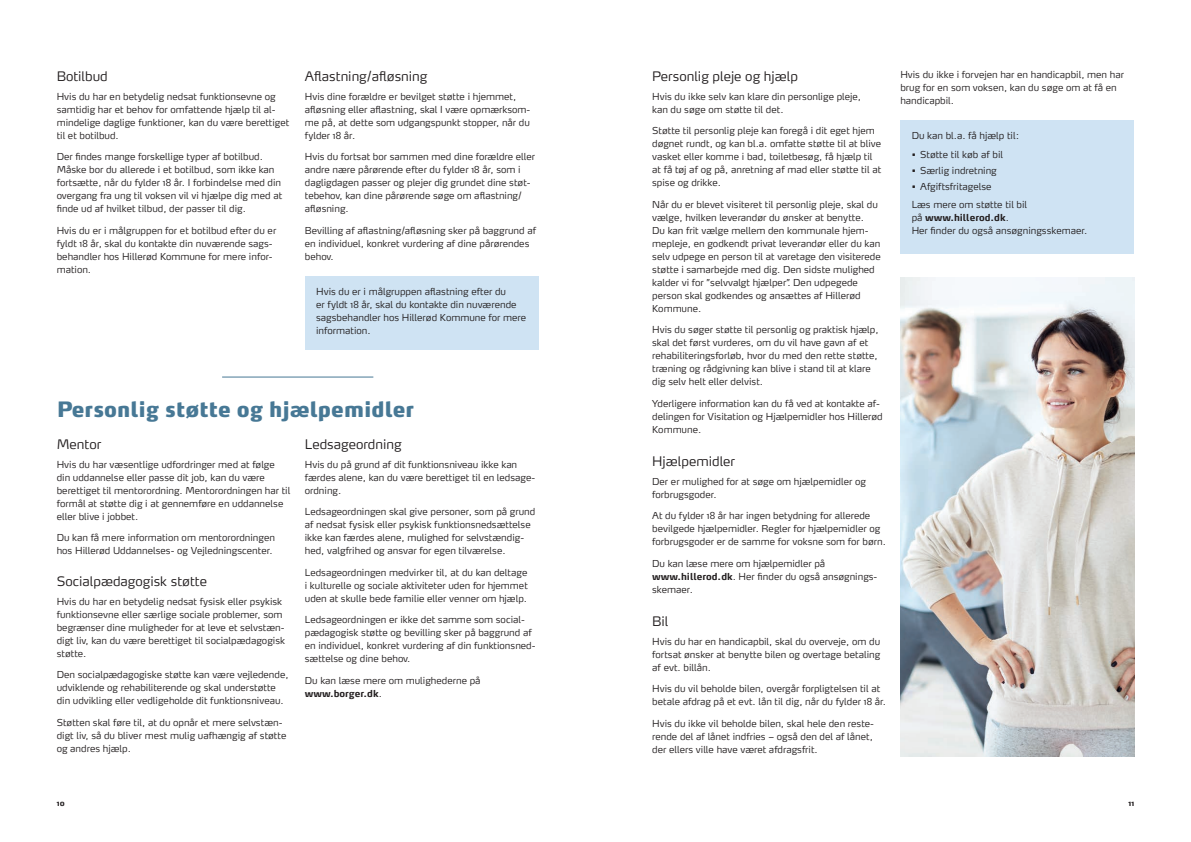
<style>
.page{position:relative;width:1191px;height:842px;background:#fff}
.page>*{position:absolute;margin:0;border:0;box-sizing:border-box;transform-origin:0 0}
.t1{font:900 21px "Max OT";color:#477895}
.t2{font:300 13px "Max OT";color:#231f20}
.t3{font:300 9.5px/13px "Max OT";color:#231f20}
.t4{font:700 8px "Max OT";color:#231f20}
.s1{font-weight:700}
</style>
<div class="page">
<hr style="left:222px;top:377px;width:151px;height:1px;background:#477895">
<img style="left:900px;top:278px;width:234px;height:479px">
<div style="left:305px;top:276px;width:234px;height:74px;background:#cfe3f3"></div>
<div style="left:900px;top:120px;width:234px;height:134px;background:#cfe3f3"></div>
<h2 class="t2" style="left:57px;top:68px;width:53px">Botilbud</h2>
<p class="t3" style="left:57px;top:90px;width:234px">Hvis du har en betydelig nedsat funktionsevne og samtidig har et behov for omfattende hjælp til al&shy;mindelige daglige funktioner, kan du være berettiget til et botilbud.</p>
<p class="t3" style="left:57px;top:151px;width:227px">Der findes mange forskellige typer af botilbud.<br>Måske bor du allerede i et botilbud, som ikke kan fortsætte, når du fylder 18 år. I forbindelse med din overgang fra ung til voksen vil vi hjælpe dig med at finde ud af hvilket tilbud, der passer til dig.</p>
<p class="t3" style="left:57px;top:224px;width:221px">Hvis du er i målgruppen for et botilbud efter du er fyldt 18 år, skal du kontakte din nuværende sags&shy;behandler hos Hillerød Kommune for mere infor&shy;mation.</p>
<h2 class="t2" style="left:305px;top:68px;width:124px">Aflastning/afløsning</h2>
<p class="t3" style="left:305px;top:90px;width:227px">Hvis dine forældre er bevilget støtte i hjemmet, afløsning eller aflastning, skal I være opmærksom&shy;me på, at dette som udgangspunkt stopper, når du fylder 18 år.</p>
<p class="t3" style="left:305px;top:151px;width:232px">Hvis du fortsat bor sammen med dine forældre eller andre nære pårørende efter du fylder 18 år, som i dagligdagen passer og plejer dig grundet dine støt&shy;tebehov, kan dine pårørende søge om aflastning/ afløsning.</p>
<p class="t3" style="left:305px;top:224px;width:233px">Bevilling af aflastning/afløsning sker på baggrund af en individuel, konkret vurdering af dine pårørendes behov.</p>
<p class="t3" style="left:316px;top:286px;width:211px">Hvis du er i målgruppen aflastning efter du<br>er fyldt 18 år, skal du kontakte din nuværende sagsbehandler hos Hillerød Kommune for mere information.</p>
<h1 class="t1" style="left:57px;top:396px;width:359px">Personlig støtte og hjælpemidler</h1>
<h2 class="t2" style="left:57px;top:436px;width:46px">Mentor</h2>
<p class="t3" style="left:57px;top:458px;width:235px">Hvis du har væsentlige udfordringer med at følge din uddannelse eller passe dit job, kan du være berettiget til mentorordning. Mentorordningen har til formål at støtte dig i at gennemføre en uddannelse eller blive i jobbet.</p>
<p class="t3" style="left:57px;top:532px;width:220px">Du kan få mere information om mentorordningen hos Hillerød Uddannelses- og Vejledningscenter.</p>
<h2 class="t2" style="left:57px;top:573px;width:152px">Socialpædagogisk støtte</h2>
<p class="t3" style="left:57px;top:595px;width:230px">Hvis du har en betydelig nedsat fysisk eller psykisk funktionsevne eller særlige sociale problemer, som begrænser dine muligheder for at leve et selvstæn&shy;digt liv, kan du være berettiget til socialpædagogisk støtte.</p>
<p class="t3" style="left:57px;top:669px;width:233px">Den socialpædagogiske støtte kan være vejledende, udviklende og rehabiliterende og skal understøtte din udvikling eller vedligeholde dit funktionsniveau.</p>
<p class="t3" style="left:57px;top:716px;width:231px">Støtten skal føre til, at du opnår et mere selvstæn&shy;digt liv, så du bliver mest mulig uafhængig af støtte og andres hjælp.</p>
<h2 class="t2" style="left:305px;top:436px;width:98px">Ledsageordning</h2>
<p class="t3" style="left:305px;top:458px;width:232px">Hvis du på grund af dit funktionsniveau ikke kan færdes alene, kan du være berettiget til en ledsage&shy;ordning.</p>
<p class="t3" style="left:305px;top:506px;width:232px">Ledsageordningen skal give personer, som på grund af nedsat fysisk eller psykisk funktionsnedsættelse ikke kan færdes alene, mulighed for selvstændig&shy;hed, valgfrihed og ansvar for egen tilværelse.</p>
<p class="t3" style="left:305px;top:566px;width:224px;text-align:justify">Ledsageordningen medvirker til, at du kan deltage i kulturelle og sociale aktiviteter uden for hjemmet uden at skulle bede familie eller venner om hjælp.</p>
<p class="t3" style="left:305px;top:614px;width:232px">Ledsageordningen er ikke det samme som social&shy;pædagogisk støtte og bevilling sker på baggrund af en individuel, konkret vurdering af din funktionsned&shy;sættelse og dine behov.</p>
<p class="t3" style="left:305px;top:674px;width:177px">Du kan læse mere om mulighederne på <span class="s1">www.borger.dk</span>.</p>
<h2 class="t2" style="left:652px;top:68px;width:147px">Personlig pleje og hjælp</h2>
<p class="t3" style="left:652px;top:90px;width:210px">Hvis du ikke selv kan klare din personlige pleje, kan du søge om støtte til det.</p>
<p class="t3" style="left:652px;top:125px;width:230px">Støtte til personlig pleje kan foregå i dit eget hjem døgnet rundt, og kan bl.a. omfatte støtte til at blive vasket eller komme i bad, toiletbesøg, få hjælp til at få tøj af og på, anretning af mad eller støtte til at spise og drikke.</p>
<p class="t3" style="left:652px;top:198px;width:230px">Når du er blevet visiteret til personlig pleje, skal du vælge, hvilken leverandør du ønsker at benytte.<br>Du kan frit vælge mellem den kommunale hjem&shy;mepleje, en godkendt privat leverandør eller du kan selv udpege en person til at varetage den visiterede støtte i samarbejde med dig. Den sidste mulighed kalder vi for ”selvvalgt hjælper”. Den udpegede person skal godkendes og ansættes af Hillerød Kommune.</p>
<p class="t3" style="left:652px;top:324px;width:228px">Hvis du søger støtte til personlig og praktisk hjælp, skal det først vurderes, om du vil have gavn af et rehabiliteringsforløb, hvor du med den rette støtte, træning og rådgivning kan blive i stand til at klare dig selv helt eller delvist.</p>
<p class="t3" style="left:652px;top:397px;width:232px">Yderligere information kan du få ved at kontakte af&shy;delingen for Visitation og Hjælpemidler hos Hillerød<br>Kommune.</p>
<h2 class="t2" style="left:652px;top:453px;width:84px">Hjælpemidler</h2>
<p class="t3" style="left:652px;top:475px;width:215px">Der er mulighed for at søge om hjælpemidler og forbrugsgoder.</p>
<p class="t3" style="left:652px;top:510px;width:235px">At du fylder 18 år har ingen betydning for allerede bevilgede hjælpemidler. Regler for hjælpemidler og forbrugsgoder er de samme for voksne som for børn.</p>
<p class="t3" style="left:652px;top:557px;width:227px">Du kan læse mere om hjælpemidler på <span class="s1">www.hillerod.dk</span>. Her finder du også ansøgnings&shy;skemaer.</p>
<h2 class="t2" style="left:652px;top:613px;width:18px">Bil</h2>
<p class="t3" style="left:652px;top:635px;width:229px;text-align:justify">Hvis du har en handicapbil, skal du overveje, om du fortsat ønsker at benytte bilen og overtage betaling af evt. billån.</p>
<p class="t3" style="left:652px;top:683px;width:235px">Hvis du vil beholde bilen, overgår forpligtelsen til at betale afdrag på et evt. lån til dig, når du fylder 18 år.</p>
<p class="t3" style="left:652px;top:717px;width:223px;text-align:justify">Hvis du ikke vil beholde bilen, skal hele den reste&shy;rende del af lånet indfries – også den del af lånet, der ellers ville have været afdragsfrit.</p>
<p class="t3" style="left:900px;top:69px;width:225px">Hvis du ikke i forvejen har en handicapbil, men har brug for en som voksen, kan du søge om at få en handicapbil.</p>
<p class="t3" style="left:911px;top:130px;width:109px">Du kan bl.a. få hjælp til:</p>
<p class="t3" style="left:911px;top:148px;width:93px">• Støtte til køb af bil</p>
<p class="t3" style="left:911px;top:164px;width:87px">• Særlig indretning</p>
<p class="t3" style="left:911px;top:177px;width:117px;line-height:18.7px">• Afgiftsfritagelse<br>Læs mere om støtte til bil</p>
<p class="t3" style="left:911px;top:212px;width:177px">på <span class="s1">www.hillerod.dk</span>.<br>Her finder du også ansøgningsskemaer.</p>
<p class="t4" style="left:57px;top:797px;width:10px">10</p>
<p class="t4" style="left:1128px;top:797px;width:7px">11</p>
</div>
